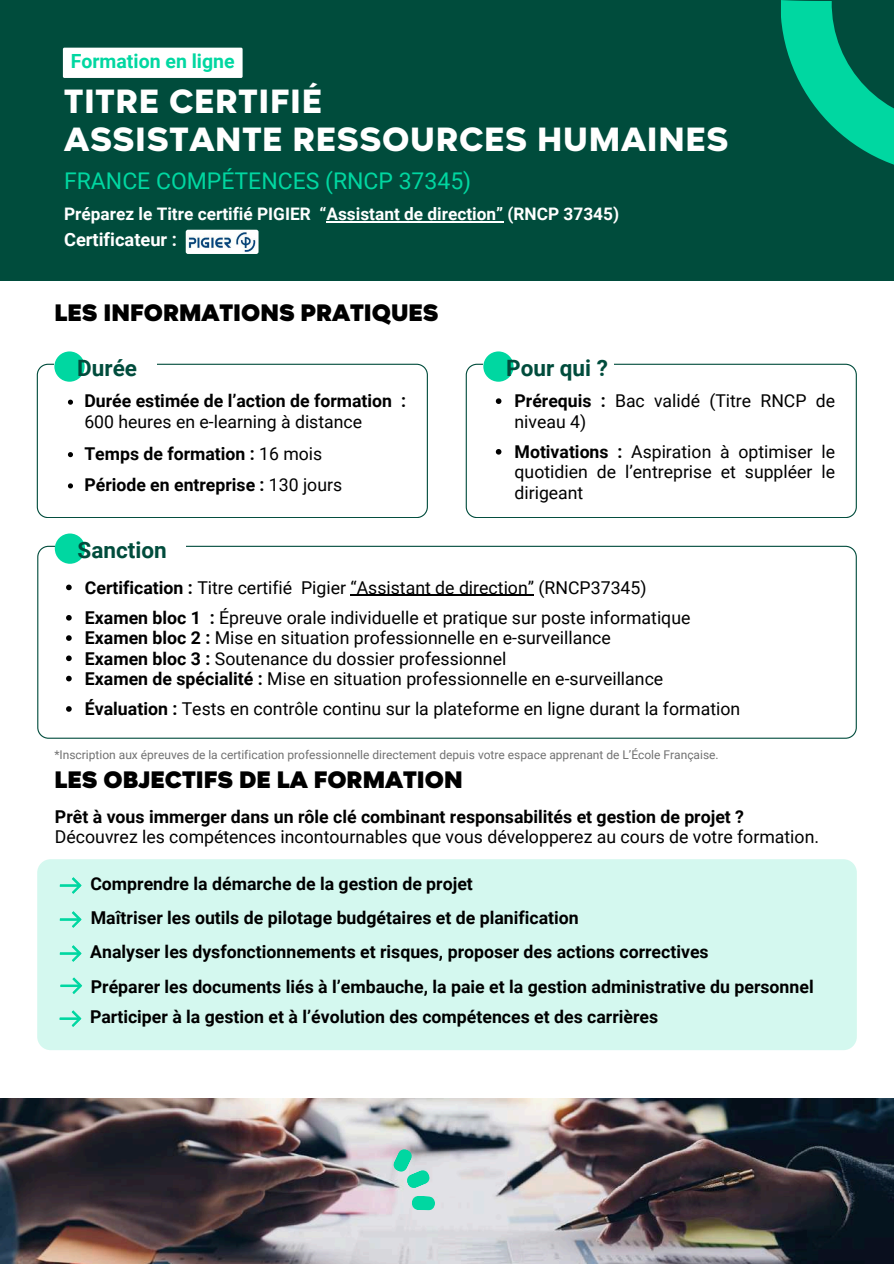
<style>
.page{position:relative;width:894px;height:1264px;background:#fff}
.page>*{position:absolute;margin:0;border:0;box-sizing:border-box;transform-origin:0 0}
.t1{font:800 38.1px/37.2px "Magenos";letter-spacing:.02em;color:#fff}
.t2{font:900 27px "Magenos";color:#000}
.t3{font:22.95px "Roboto";color:#00d7a1}
.t4{font:700 22.5px "Roboto";color:#004c3c}
.t5{font:700 19.5px "Roboto";color:#00d7a1}
.t6{font:700 18.3px "Roboto";color:#fff}
.t7{font:17.7px/20.2px "Roboto";color:#000}
.t8{font:700 17.7px/34px "Roboto";color:#000}
.t9{font:700 17.25px "Roboto";color:#fff}
.t10{font:12px "Roboto";color:#717171}
.s1{font-weight:700}
</style>
<div class="page">
<div style="left:0;top:0;width:893px;height:280px;background:#004c3c"></div>
<svg style="left:465px;top:364px;width:391px;height:154px"></svg>
<div style="left:483px;top:347px;width:131px;height:39px;background:#fff"></div>
<div style="left:483px;top:351px;width:30px;height:31px;background:#00d7a1;border-radius:50%"></div>
<svg style="left:781px;top:0;width:112px;height:165px"></svg>
<svg style="left:37px;top:364px;width:390px;height:154px"></svg>
<div style="left:54px;top:347px;width:103px;height:39px;background:#fff"></div>
<div style="left:54px;top:351px;width:31px;height:31px;background:#00d7a1;border-radius:50%"></div>
<img style="left:0;top:1098px;width:893px;height:165px">
<svg style="left:411px;top:1195px;width:24px;height:15px"></svg>
<svg style="left:393px;top:1149px;width:36px;height:39px"></svg>
<hr style="left:326px;top:221px;width:170px;height:1px;background:#fff">
<img style="left:186px;top:230px;width:72px;height:24px;border-radius:2px">
<div style="left:63px;top:48px;width:179px;height:30px;background:#fff;border-radius:2px"></div>
<svg style="left:495px;top:398px;width:6px;height:6px"></svg>
<svg style="left:495px;top:449px;width:6px;height:5px"></svg>
<svg style="left:68px;top:399px;width:5px;height:6px"></svg>
<svg style="left:68px;top:452px;width:5px;height:5px"></svg>
<svg style="left:68px;top:483px;width:5px;height:5px"></svg>
<svg style="left:37px;top:546px;width:819px;height:192px"></svg>
<div style="left:55px;top:529px;width:131px;height:39px;background:#fff"></div>
<div style="left:55px;top:533px;width:30px;height:30px;background:#00d7a1;border-radius:50%"></div>
<svg style="left:66px;top:584px;width:6px;height:6px"></svg>
<hr style="left:350px;top:594px;width:184px;height:2px;background:#000">
<svg style="left:66px;top:615px;width:6px;height:5px"></svg>
<svg style="left:66px;top:635px;width:6px;height:6px"></svg>
<svg style="left:66px;top:655px;width:6px;height:6px"></svg>
<svg style="left:66px;top:675px;width:6px;height:6px"></svg>
<svg style="left:66px;top:706px;width:6px;height:5px"></svg>
<div style="left:37px;top:859px;width:819px;height:191px;background:#d4f8ef;border-radius:13px"></div>
<svg style="left:60px;top:877px;width:22px;height:16px"></svg>
<svg style="left:60px;top:911px;width:22px;height:16px"></svg>
<svg style="left:60px;top:945px;width:22px;height:16px"></svg>
<svg style="left:60px;top:977px;width:22px;height:17px"></svg>
<svg style="left:60px;top:1010px;width:21px;height:17px"></svg>
<p class="t5" style="left:71px;top:50px;width:165px">Formation en ligne</p>
<h1 class="t1" style="left:64px;top:84px;width:665px">TITRE CERTIFIÉ<br>ASSISTANTE RESSOURCES HUMAINES</h1>
<p class="t3" style="left:64px;top:168px;width:408px">FRANCE COMPÉTENCES (RNCP 37345)</p>
<p class="t9" style="left:64px;top:204px;width:556px">Préparez le Titre certifié PIGIER “Assistant de direction” (RNCP 37345)</p>
<p class="t6" style="left:64px;top:229px;width:114px">Certificateur :</p>
<h2 class="t2" style="left:55px;top:298px;width:385px">LES INFORMATIONS PRATIQUES</h2>
<p class="t4" style="left:77px;top:355px;width:61px">Durée</p>
<p class="t4" style="left:506px;top:355px;width:103px">Pour qui ?</p>
<p class="t8" style="left:84px;top:384px;width:323px">Durée estimée de l’action de formation :</p>
<p class="t7" style="left:84px;top:406px;width:279px;line-height:31.3px">600 heures en e-learning à distance<br><span class="s1">Temps de formation :</span> 16 mois<br><span class="s1">Période en entreprise :</span> 130 jours</p>
<p class="t7" style="left:514px;top:391px;width:322px"><span class="s1">Prérequis :</span> Bac validé (Titre RNCP de niveau 4)</p>
<p class="t7" style="left:514px;top:442px;width:322px;text-align:justify"><span class="s1">Motivations :</span> Aspiration à optimiser le quotidien de l’entreprise et suppléer le dirigeant</p>
<p class="t4" style="left:78px;top:537px;width:91px">Sanction</p>
<p class="t7" style="left:85px;top:572px;width:607px;line-height:30.3px"><span class="s1">Certification :</span> Titre certifié Pigier “Assistant de direction” (RNCP37345)<br><span class="s1">Examen bloc 1 :</span> Épreuve orale individuelle et pratique sur poste informatique</p>
<p class="t7" style="left:85px;top:628px;width:579px"><span class="s1">Examen bloc 2 :</span> Mise en situation professionnelle en e-surveillance<br><span class="s1">Examen bloc 3 :</span> Soutenance du dossier professionnel<br><span class="s1">Examen de spécialité :</span> Mise en situation professionnelle en e-surveillance</p>
<p class="t7" style="left:85px;top:699px;width:656px"><span class="s1">Évaluation :</span> Tests en contrôle continu sur la plateforme en ligne durant la formation</p>
<p class="t10" style="left:54px;top:747px;width:665px">*Inscription aux épreuves de la certification professionnelle directement depuis votre espace apprenant de L’École Française.</p>
<h2 class="t2" style="left:55px;top:765px;width:409px">LES OBJECTIFS DE LA FORMATION</h2>
<p class="t8" style="left:55px;top:800px;width:690px">Prêt à vous immerger dans un rôle clé combinant responsabilités et gestion de projet ?</p>
<p class="t7" style="left:55px;top:827px;width:765px">Découvrez les compétences incontournables que vous développerez au cours de votre formation.</p>
<p class="t8" style="left:90px;top:867px;width:490px">Comprendre la démarche de la gestion de projet<br>Maîtriser les outils de pilotage budgétaires et de planification</p>
<p class="t8" style="left:90px;top:935px;width:619px">Analyser les dysfonctionnements et risques, proposer des actions correctives</p>
<p class="t8" style="left:90px;top:971px;width:725px;line-height:30.3px">Préparer les documents liés à l’embauche, la paie et la gestion administrative du personnel<br>Participer à la gestion et à l’évolution des compétences et des carrières</p>
</div>
